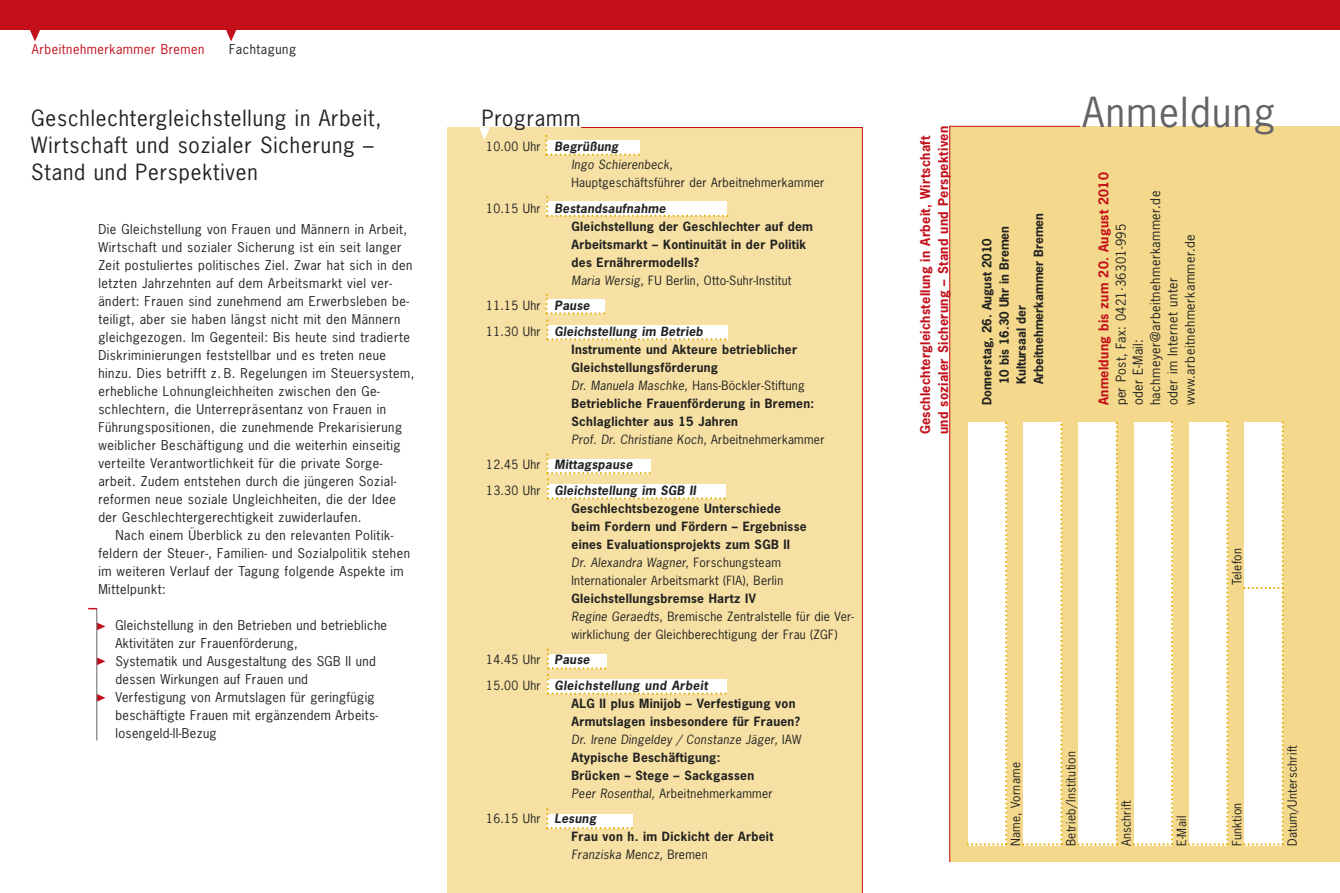
<style>
.page{position:relative;width:1340px;height:893px;background:#fff}
.page>*{position:absolute;margin:0;border:0;box-sizing:border-box;transform-origin:0 0}
.t1{font:39px "News Gothic";letter-spacing:.04em;color:#656464}
.t2{font:21px/27px "News Gothic";letter-spacing:.04em;color:#222221}
.t3{font:12.75px/18px "News Gothic";letter-spacing:.04em;color:#222221}
.t4{font:700 12.75px/18px "News Gothic";letter-spacing:.025em;color:#c20f1a}
.t5{font:12.75px "News Gothic";letter-spacing:.04em;color:#c20f1a}
.t6{font:700 12px/18px "News Gothic";letter-spacing:.025em;color:#222221}
.t7{font:12px/25.5px "News Gothic";letter-spacing:.025em;color:#222221}
.t8{font:italic 700 12px/25.5px "News Gothic";letter-spacing:.025em;color:#222221}
.t9{font:700 12px/17.2px "News Gothic";color:#222221}
.t10{font:italic 700 12px/25.5px "News Gothic";letter-spacing:.045em;color:#222221}
.t11{font:italic 12px "News Gothic";letter-spacing:.025em;color:#222221}
.s1{font-weight:400;font-style:italic}
.s2{font-weight:400}
.s3{font-weight:700}
.s4{font-style:italic}
</style>
<div class="page">
<svg style="left:30px;top:30px;width:10px;height:11px"></svg>
<svg style="left:226px;top:30px;width:10px;height:11px"></svg>
<div style="left:0;top:0;width:1339px;height:30px;background:#c20f1a"></div>
<div style="left:447px;top:128px;width:416px;height:765px;background:#f6e0a3"></div>
<hr style="left:862px;top:128px;width:1px;height:765px;background:#c20f1a">
<hr style="left:581px;top:127px;width:281px;height:1px;background:#c20f1a">
<svg style="left:479px;top:127px;width:11px;height:13px"></svg>
<svg style="left:546px;top:196px;width:182px;height:21px"></svg>
<svg style="left:546px;top:453px;width:179px;height:47px"></svg>
<svg style="left:545px;top:135px;width:95px;height:21px"></svg>
<svg style="left:547px;top:649px;width:179px;height:46px"></svg>
<svg style="left:546px;top:808px;width:87px;height:21px"></svg>
<svg style="left:545px;top:294px;width:181px;height:46px"></svg>
<div style="left:949px;top:126px;width:390px;height:736px;background:#f4d98c"></div>
<hr style="left:949px;top:126px;width:1px;height:736px;background:#c20f1a">
<hr style="left:949px;top:126px;width:131px;height:1px;background:#c20f1a">
<svg style="left:966px;top:422px;width:41px;height:424px;background:#fdfbf4"></svg>
<svg style="left:1022px;top:424px;width:40px;height:422px;background:#fdfbf3"></svg>
<svg style="left:1077px;top:422px;width:40px;height:424px;background:#fdfbf3"></svg>
<svg style="left:1132px;top:421px;width:41px;height:425px;background:#fdfbf4"></svg>
<svg style="left:1188px;top:421px;width:40px;height:425px;background:#fdfbf3"></svg>
<svg style="left:1243px;top:421px;width:40px;height:425px;background:#fdfbf3"></svg>
<svg style="left:97px;top:623px;width:8px;height:7px"></svg>
<svg style="left:97px;top:657px;width:8px;height:8px"></svg>
<svg style="left:97px;top:694px;width:8px;height:8px"></svg>
<hr style="left:96px;top:608px;width:1px;height:132px;background:#656464">
<p class="t5" style="left:32px;top:42px;width:174px">Arbeitnehmerkammer Bremen</p>
<p class="t3" style="left:229px;top:41px;width:68px">Fachtagung</p>
<h2 class="t2" style="left:31px;top:105px;width:351px">Geschlechtergleichstellung in Arbeit,</h2>
<h2 class="t2" style="left:482px;top:105px;width:100px">Programm</h2>
<h2 class="t2" style="left:31px;top:132px;width:344px">Wirtschaft und sozialer Sicherung –<br>Stand und Perspektiven</h2>
<p class="t7" style="left:486px;top:134px;width:56px">10.00 Uhr</p>
<p class="t8" style="left:554px;top:134px;width:65px">Begrüßung</p>
<p class="t11" style="left:571px;top:158px;width:103px">Ingo Schierenbeck,</p>
<p class="t7" style="left:571px;top:170px;width:254px">Hauptgeschäftsführer der Arbeitnehmerkammer</p>
<p class="t8" style="left:554px;top:196px;width:113px">Bestandsaufnahme</p>
<p class="t6" style="left:571px;top:218px;width:243px">Gleichstellung der Geschlechter auf dem Arbeitsmarkt – Kontinuität in der Politik des Ernährermodells?<br><span class="s1">Maria Wersig,</span> <span class="s2">FU Berlin, Otto-Suhr-Institut</span></p>
<p class="t8" style="left:554px;top:293px;width:150px">Pause<br>Gleichstellung im Betrieb</p>
<p class="t6" style="left:571px;top:341px;width:254px">Instrumente und Akteure betrieblicher Gleichstellungsförderung<br><span class="s1">Dr. Manuela Maschke,</span> <span class="s2">Hans-Böckler-Stiftung </span>Betriebliche Frauenförderung in Bremen:<br>Schlaglichter aus 15 Jahren<br><span class="s1">Prof. Dr. Christiane Koch,</span> <span class="s2">Arbeitnehmerkammer</span></p>
<p class="t8" style="left:554px;top:452px;width:143px">Mittagspause<br>Gleichstellung im SGB II</p>
<p class="t6" style="left:571px;top:500px;width:237px">Geschlechtsbezogene Unterschiede beim Fordern und Fördern – Ergebnisse eines Evaluationsprojekts zum SGB II <span class="s1">Dr. Alexandra Wagner,</span> <span class="s2">Forschungsteam Internationaler Arbeitsmarkt (FIA), Berlin</span></p>
<p class="t7" style="left:571px;top:590px;width:284px;line-height:18px"><span class="s3">Gleichstellungsbremse Hartz IV<br></span><span class="s4">Regine Geraedts,</span> Bremische Zentralstelle für die Ver&shy;wirklichung der Gleichberechtigung der Frau (ZGF)</p>
<p class="t10" style="left:554px;top:647px;width:155px">Pause<br>Gleichstellung und Arbeit</p>
<p class="t6" style="left:571px;top:695px;width:231px">ALG II plus Minijob – Verfestigung von Armutslagen insbesondere für Frauen?<br><span class="s1">Dr. Irene Dingeldey / Constanze Jäger,</span> <span class="s2">IAW </span>Atypische Beschäftigung:<br>Brücken – Stege – Sackgassen<br><span class="s1">Peer Rosenthal,</span> <span class="s2">Arbeitnehmerkammer</span></p>
<p class="t8" style="left:554px;top:806px;width:43px">Lesung</p>
<p class="t6" style="left:571px;top:828px;width:203px">Frau von h. im Dickicht der Arbeit<br><span class="s1">Franziska Mencz,</span> <span class="s2">Bremen</span></p>
<p class="t7" style="left:486px;top:196px;width:56px">10.15 Uhr</p>
<p class="t3" style="left:98px;top:221px;width:310px">Die Gleichstellung von Frauen und Männern in Arbeit,</p>
<p class="t3" style="left:98px;top:239px;width:305px">Wirtschaft und sozialer Sicherung ist ein seit langer</p>
<p class="t3" style="left:98px;top:257px;width:315px">Zeit postuliertes politisches Ziel. Zwar hat sich in den</p>
<p class="t3" style="left:98px;top:275px;width:295px">letzten Jahrzehnten auf dem Arbeitsmarkt viel ver-</p>
<p class="t3" style="left:98px;top:293px;width:312px">ändert: Frauen sind zunehmend am Erwerbsleben be-</p>
<p class="t3" style="left:98px;top:311px;width:303px">teiligt, aber sie haben längst nicht mit den Männern</p>
<p class="t3" style="left:98px;top:329px;width:313px">gleichgezogen. Im Gegenteil: Bis heute sind tradierte</p>
<p class="t3" style="left:98px;top:347px;width:289px">Diskriminierungen feststellbar und es treten neue</p>
<p class="t3" style="left:98px;top:365px;width:318px">hinzu. Dies betrifft z. B. Regelungen im Steuersystem,</p>
<p class="t3" style="left:98px;top:383px;width:283px">erhebliche Lohnungleichheiten zwischen den Ge-</p>
<p class="t3" style="left:98px;top:401px;width:289px">schlechtern, die Unterrepräsentanz von Frauen in</p>
<p class="t3" style="left:98px;top:419px;width:305px">Führungspositionen, die zunehmende Prekarisierung</p>
<p class="t3" style="left:98px;top:437px;width:304px">weiblicher Beschäftigung und die weiterhin einseitig</p>
<p class="t3" style="left:98px;top:455px;width:285px">verteilte Verantwortlichkeit für die private Sorge-</p>
<p class="t3" style="left:98px;top:473px;width:299px">arbeit. Zudem entstehen durch die jüngeren Sozial-</p>
<p class="t3" style="left:98px;top:491px;width:299px">reformen neue soziale Ungleichheiten, die der Idee</p>
<p class="t3" style="left:98px;top:509px;width:265px">der Geschlechtergerechtigkeit zuwiderlaufen.</p>
<p class="t3" style="left:115px;top:527px;width:279px">Nach einem Überblick zu den relevanten Politik-</p>
<p class="t3" style="left:98px;top:545px;width:313px">feldern der Steuer-, Familien- und Sozialpolitik stehen</p>
<p class="t3" style="left:98px;top:563px;width:307px">im weiteren Verlauf der Tagung folgende Aspekte im</p>
<p class="t3" style="left:98px;top:581px;width:69px">Mittelpunkt:</p>
<p class="t3" style="left:115px;top:617px;width:273px">Gleichstellung in den Betrieben und betriebliche Aktivitäten zur Frauenförderung,<br>Systematik und Ausgestaltung des SGB II und dessen Wirkungen auf Frauen und<br>Verfestigung von Armutslagen für geringfügig beschäftigte Frauen mit ergänzendem Arbeits&shy;losengeld-II-Bezug</p>
<p class="t7" style="left:486px;top:293px;width:56px">11.15 Uhr<br>11.30 Uhr</p>
<p class="t7" style="left:486px;top:452px;width:56px">12.45 Uhr<br>13.30 Uhr</p>
<p class="t7" style="left:486px;top:647px;width:56px">14.45 Uhr<br>15.00 Uhr</p>
<p class="t7" style="left:486px;top:806px;width:56px">16.15 Uhr</p>
<p class="t4" style="left:916px;top:434px;width:310px;rotate:-90deg">Geschlechtergleichstellung in Arbeit, Wirtschaft und sozialer Sicherung – Stand und Perspektiven</p>
<p class="t9" style="left:978px;top:384px;width:173px;text-indent:-21px;rotate:-90deg">Donnerstag, 26. August 2010<br>10 bis 16.30 Uhr in Bremen<br>Kultursaal der<br>Arbeitnehmerkammer Bremen</p>
<h1 class="t1" style="left:1082px;top:90px;width:194px">Anmeldung</h1>
<p class="t4" style="left:1095px;top:405px;width:234px;rotate:-90deg">Anmeldung bis zum 20. August 2010</p>
<p class="t3" style="left:1112px;top:405px;width:216px;line-height:17.2px;rotate:-90deg">per Post, Fax: 0421·36301-995<br>oder E-Mail: hachmeyer@arbeitnehmerkammer.de oder im Internet unter www.arbeitnehmerkammer.de</p>
<p class="t7" style="left:1224px;top:585px;width:39px;rotate:-90deg">Telefon</p>
<p class="t7" style="left:1003px;top:846px;width:86px;rotate:-90deg">Name, Vorname</p>
<p class="t7" style="left:1058px;top:846px;width:96px;rotate:-90deg">Betrieb/Institution</p>
<p class="t7" style="left:1113px;top:846px;width:48px;rotate:-90deg">Anschrift</p>
<p class="t7" style="left:1169px;top:846px;width:32px;rotate:-90deg">E-Mail</p>
<p class="t7" style="left:1224px;top:846px;width:45px;rotate:-90deg">Funktion</p>
<p class="t7" style="left:1279px;top:846px;width:103px;rotate:-90deg">Datum/Unterschrift</p>
</div>
